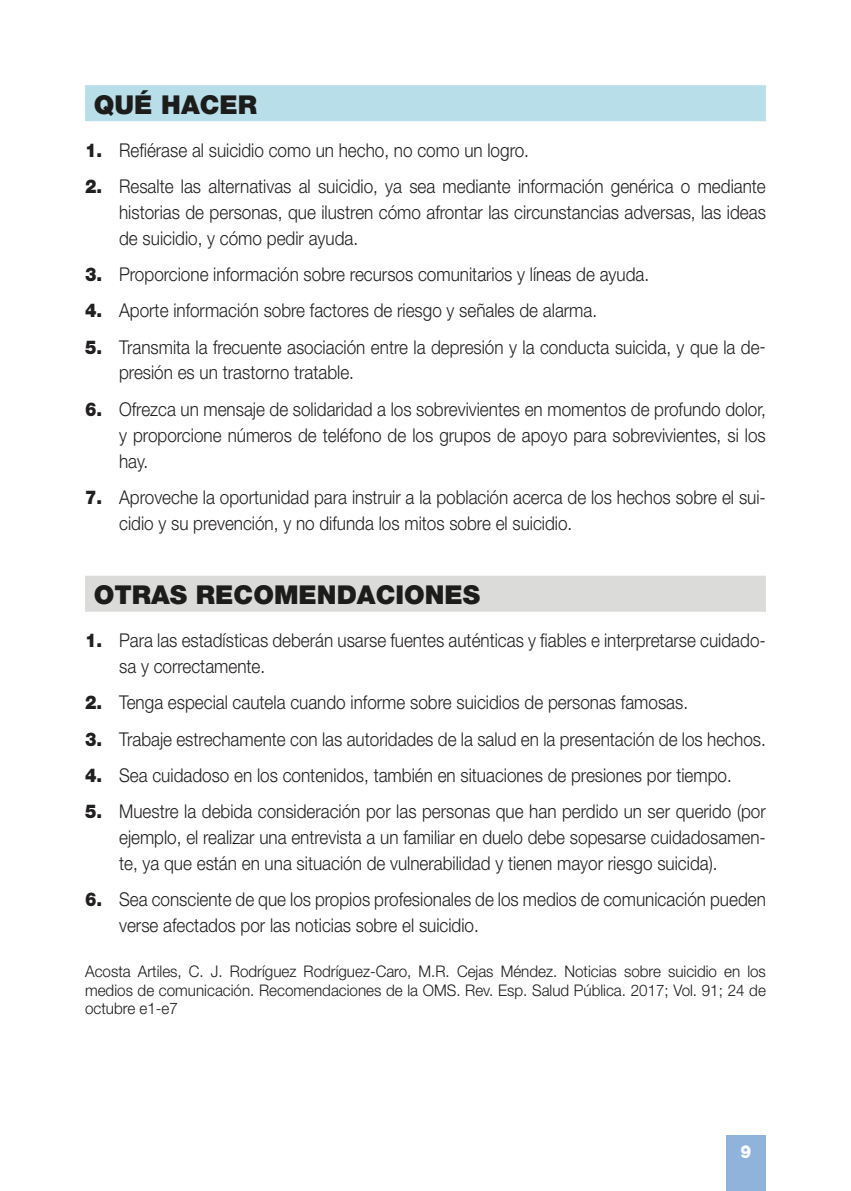
<style>
.page{position:relative;width:851px;height:1191px;background:#fff}
.page>*{position:absolute;margin:0;border:0;box-sizing:border-box;transform-origin:0 0}
.t1{font:900 26px "Helvetica Neue LT Std";color:#1c1c1b}
.t2{font:300 19px/26px "Helvetica Neue LT Std";color:#221f20;scale:.9 1}
.t3{font:900 18px "Helvetica Neue LT Std";color:#fff;scale:.9 1}
.t4{font:300 16px/18px "Helvetica Neue LT Std";color:#1c1c1b;text-align:justify;scale:.95 1}
.s1{font-weight:900}
</style>
<div class="page">
<div style="left:726px;top:1134px;width:39px;height:57px;background:#8fb3da"></div>
<div style="left:85px;top:85px;width:680px;height:36px;background:#b8dee9"></div>
<div style="left:85px;top:576px;width:680px;height:36px;background:#dbdbda"></div>
<h1 class="t1" style="left:94px;top:89px;width:165px">QUÉ HACER</h1>
<p class="t2" style="left:85px;top:136px;width:494px"><span class="s1">1.</span> Refiérase al suicidio como un hecho, no como un logro.</p>
<p class="t2" style="left:119px;top:173px;width:720px;text-align:justify;text-indent:-34px"><span class="s1">2.</span> Resalte las alternativas al suicidio, ya sea mediante información genérica o mediante historias de personas, que ilustren cómo afrontar las circunstancias adversas, las ideas de suicidio, y cómo pedir ayuda.</p>
<p class="t2" style="left:85px;top:261px;width:628px"><span class="s1">3.</span> Proporcione información sobre recursos comunitarios y líneas de ayuda.</p>
<p class="t2" style="left:85px;top:297px;width:570px"><span class="s1">4.</span> Aporte información sobre factores de riesgo y señales de alarma.</p>
<p class="t2" style="left:119px;top:333px;width:720px;text-indent:-34px"><span class="s1">5.</span> Transmita la frecuente asociación entre la depresión y la conducta suicida, y que la de&shy;presión es un trastorno tratable.</p>
<p class="t2" style="left:119px;top:395px;width:720px;text-align:justify;text-indent:-34px"><span class="s1">6.</span> Ofrezca un mensaje de solidaridad a los sobrevivientes en momentos de profundo dolor, y proporcione números de teléfono de los grupos de apoyo para sobrevivientes, si los hay.</p>
<p class="t2" style="left:119px;top:484px;width:720px;text-indent:-34px"><span class="s1">7.</span> Aproveche la oportunidad para instruir a la población acerca de los hechos sobre el sui&shy;cidio y su prevención, y no difunda los mitos sobre el suicidio.</p>
<h1 class="t1" style="left:94px;top:579px;width:388px">OTRAS RECOMENDACIONES</h1>
<p class="t2" style="left:119px;top:627px;width:720px;text-indent:-34px"><span class="s1">1.</span> Para las estadísticas deberán usarse fuentes auténticas y fiables e interpretarse cuidado&shy;sa y correctamente.</p>
<p class="t2" style="left:85px;top:689px;width:671px"><span class="s1">2.</span> Tenga especial cautela cuando informe sobre suicidios de personas famosas.</p>
<p class="t2" style="left:85px;top:725px;width:757px"><span class="s1">3.</span> Trabaje estrechamente con las autoridades de la salud en la presentación de los hechos.</p>
<p class="t2" style="left:85px;top:761px;width:720px"><span class="s1">4.</span> Sea cuidadoso en los contenidos, también en situaciones de presiones por tiempo.</p>
<p class="t2" style="left:119px;top:798px;width:720px;text-align:justify;text-indent:-34px"><span class="s1">5.</span> Muestre la debida consideración por las personas que han perdido un ser querido (por ejemplo, el realizar una entrevista a un familiar en duelo debe sopesarse cuidadosamen&shy;te, ya que están en una situación de vulnerabilidad y tienen mayor riesgo suicida).</p>
<p class="t2" style="left:119px;top:886px;width:720px;text-indent:-34px"><span class="s1">6.</span> Sea consciente de que los propios profesionales de los medios de comunicación pueden verse afectados por las noticias sobre el suicidio.</p>
<p class="t4" style="left:85px;top:962px;width:718px">Acosta Artiles, C. J. Rodríguez Rodríguez-Caro, M.R. Cejas Méndez. Noticias sobre suicidio en los medios de comunicación. Recomendaciones de la OMS. Rev. Esp. Salud Pública. 2017; Vol. 91; 24 de octubre e1-e7</p>
<p class="t3" style="left:740px;top:1140px;width:14px">9</p>
</div>
